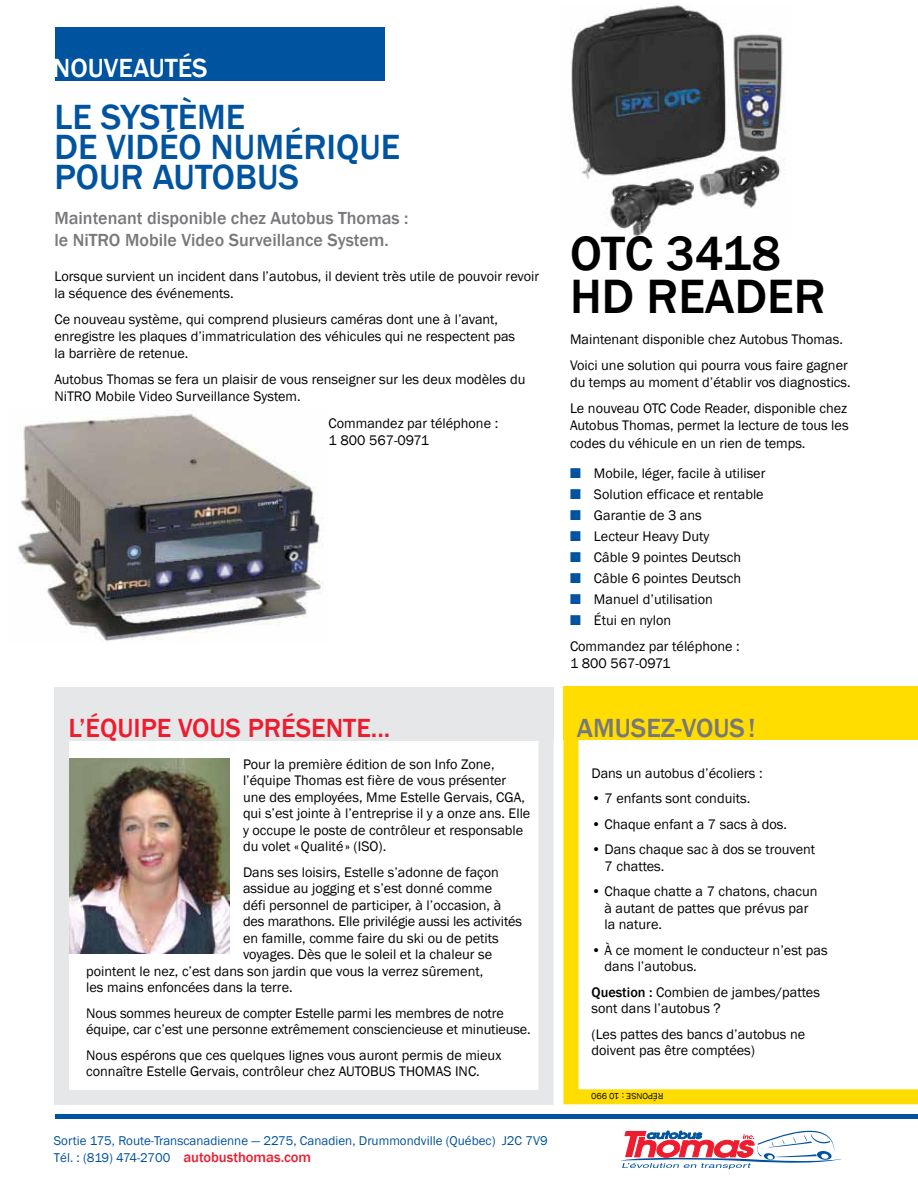
<style>
.page{position:relative;width:918px;height:1188px;background:#fff}
.page>*{position:absolute;margin:0;border:0;box-sizing:border-box;transform-origin:0 0}
.t1{font:500 49.5px/43.5px "Franklin Gothic";color:#000}
.t2{font:500 36px/30px "Franklin Gothic";color:#00539f}
.t3{font:500 27px "Franklin Gothic";color:#ed1c2e}
.t4{font:500 27px "Franklin Gothic";color:#77787b}
.t5{font:500 27px "Franklin Gothic";color:#fff}
.t6{font:500 18px/21.6px "Franklin Gothic";color:#77787b}
.t7{font:14.25px/16.5px "Franklin Gothic";color:#000}
.t8{font:13.05px/17.4px "Franklin Gothic";color:#00539f}
.t9{font:9px "Franklin Gothic";color:#000}
.s1{font-weight:500;font-size:14.55px;color:#ed1c2e}
.s2{color:#00539f}
.s3{font-weight:500}
</style>
<div class="page">
<img style="left:17px;top:410px;width:306px;height:231px">
<img style="left:571px;top:5px;width:214px;height:231px">
<div style="left:56px;top:1114px;width:862px;height:5px;background:#00539f"></div>
<svg style="left:621px;top:1130px;width:222px;height:39px"></svg>
<img style="left:70px;top:759px;width:159px;height:194px">
<div style="left:54px;top:687px;width:500px;height:54px;background:#e6e7e8"></div>
<div style="left:563px;top:686px;width:355px;height:54px;background:#fd0"></div>
<div style="left:54px;top:713px;width:500px;height:392px;border:15px solid #e6e7e8"></div>
<svg style="left:563px;top:740px;width:355px;height:364px"></svg>
<div style="left:55px;top:27px;width:330px;height:54px;background:#00539f"></div>
<h3 class="t5" style="left:53px;top:52px;width:156px">nouveautés</h3>
<h2 class="t2" style="left:54px;top:102px;width:108px">LE SYSTÈME<br>DE VIDÉO</h2>
<h2 class="t2" style="left:211px;top:132px;width:22px">NUMÉRIQUE</h2>
<h2 class="t2" style="left:54px;top:162px;width:45px">POUR</h2>
<h2 class="t2" style="left:153px;top:162px;width:22px">AUTOBUS</h2>
<p class="t6" style="left:54px;top:207px;width:356px">Maintenant disponible chez Autobus Thomas : le NiTRO</p>
<p class="t6" style="left:125px;top:229px;width:265px">Mobile Video Surveillance System.</p>
<p class="t7" style="left:54px;top:268px;width:486px;line-height:17.1px">Lorsque survient un incident dans l’autobus, il devient très utile de pouvoir revoir la séquence des événements.</p>
<p class="t7" style="left:54px;top:311px;width:462px;line-height:17.1px">Ce nouveau système, qui comprend plusieurs caméras dont une à l’avant, enregistre les plaques d’immatriculation des véhicules qui ne respectent pas la barrière de retenue.</p>
<p class="t7" style="left:54px;top:371px;width:473px;line-height:17.1px">Autobus Thomas se fera un plaisir de vous renseigner sur les deux modèles du<br>NiTRO Mobile Video Surveillance System.</p>
<p class="t7" style="left:328px;top:415px;width:171px;line-height:17.1px">Commandez par téléphone :<br>1 800 567-0971</p>
<h3 class="t3" style="left:68px;top:711px;width:323px">L’équipe vous présente...</h3>
<p class="t7" style="left:243px;top:756px;width:289px">Pour la première édition de son Info Zone, l’équipe Thomas est fière de vous présenter une des employées, Mme Estelle Gervais, CGA, qui s’est jointe à l’entreprise il y a onze ans. Elle y occupe le poste de contrôleur et responsable du volet « Qualité» (ISO).</p>
<p class="t7" style="left:243px;top:864px;width:258px">Dans ses loisirs, Estelle s’adonne de façon</p>
<p class="t7" style="left:243px;top:881px;width:251px">assidue au jogging et s’est donné comme</p>
<p class="t7" style="left:243px;top:897px;width:260px">défi personnel de participer, à l’occasion, à</p>
<p class="t7" style="left:243px;top:914px;width:281px">des marathons. Elle privilégie aussi les activités</p>
<p class="t7" style="left:243px;top:930px;width:257px">en famille, comme faire du ski ou de petits</p>
<p class="t7" style="left:243px;top:947px;width:251px">voyages. Dès que le soleil et la chaleur se</p>
<p class="t7" style="left:86px;top:963px;width:399px">pointent le nez, c’est dans son jardin que vous la verrez sûrement,</p>
<p class="t7" style="left:86px;top:980px;width:208px">les mains enfoncées dans la terre.</p>
<p class="t7" style="left:86px;top:1005px;width:446px">Nous sommes heureux de compter Estelle parmi les membres de notre équipe, car c’est une personne extrêmement consciencieuse et minutieuse.</p>
<p class="t7" style="left:86px;top:1047px;width:417px">Nous espérons que ces quelques lignes vous auront permis de mieux connaître Estelle Gervais, contrôleur chez AUTOBUS THOMAS INC.</p>
<p class="t8" style="left:54px;top:1132px;width:495px">sortie 175, Route-transcanadienne — 2275, canadien, Drummondville (québec) J2c 7V9 tél. : (819) 474-2700 <span class="s1">autobusthomas.com</span></p>
<h1 class="t1" style="left:570px;top:232px;width:212px">OTC 3418<br>HD READER</h1>
<p class="t7" style="left:570px;top:327px;width:279px;line-height:26.1px">Maintenant disponible chez Autobus Thomas.<br>Voici une solution qui pourra vous faire gagner</p>
<p class="t7" style="left:570px;top:370px;width:282px;line-height:26.1px">du temps au moment d’établir vos diagnostics.<br>Le nouveau OTC</p>
<p class="t7" style="left:570px;top:400px;width:280px;line-height:17.1px;text-align:justify;text-indent:100px">Code Reader, disponible chez Autobus Thomas, permet la lecture de tous les codes du véhicule en un rien de temps.</p>
<p class="t7" style="left:570px;top:465px;width:197px"><span class="s2">■</span> Mobile, léger, facile à utiliser</p>
<p class="t7" style="left:570px;top:486px;width:195px"><span class="s2">■</span> Solution efficace et rentable</p>
<p class="t7" style="left:570px;top:507px;width:133px"><span class="s2">■</span> Garantie de 3 ans</p>
<p class="t7" style="left:570px;top:528px;width:141px"><span class="s2">■</span> Lecteur H eavy Duty</p>
<p class="t7" style="left:570px;top:549px;width:173px"><span class="s2">■</span> Câble 9 pointes Deutsch</p>
<p class="t7" style="left:570px;top:570px;width:173px"><span class="s2">■</span> Câble 6 pointes Deutsch</p>
<p class="t7" style="left:570px;top:591px;width:144px"><span class="s2">■</span> Manuel d’utilisation</p>
<p class="t7" style="left:570px;top:607px;width:171px;line-height:26.1px"><span class="s2">■</span> Étui en nylon<br>Commandez par téléphone :</p>
<p class="t7" style="left:570px;top:655px;width:102px">1 800 567-0971</p>
<h3 class="t4" style="left:577px;top:711px;width:180px">amusez-vous!</h3>
<p class="t7" style="left:591px;top:765px;width:173px">Dans un autobus d’écoliers :</p>
<p class="t7" style="left:591px;top:791px;width:160px">• 7 enfants sont conduits.</p>
<p class="t7" style="left:591px;top:816px;width:197px">• Chaque enfant a 7 sacs à dos.</p>
<p class="t7" style="left:605px;top:842px;width:212px;text-indent:-13px">• Dans chaque sac à dos se trouvent<br>7 chattes.</p>
<p class="t7" style="left:605px;top:884px;width:214px;text-indent:-13px">• Chaque chatte a 7 chatons, chacun à autant de pattes que prévus par la nature.</p>
<p class="t7" style="left:605px;top:942px;width:225px;text-indent:-13px">• À ce moment le conducteur n’est pas dans l’autobus.</p>
<p class="t7" style="left:591px;top:984px;width:230px"><span class="s3">Question :</span> Combien de jambes/pattes sont dans l’autobus ?</p>
<p class="t7" style="left:591px;top:1026px;width:215px">(Les pattes des bancs d’autobus ne doivent pas être comptées)</p>
<p class="t9" style="left:624px;top:1101px;width:34px;rotate:-180deg">: 10 990</p>
<p class="t9" style="left:642px;top:1101px;width:12px;rotate:-180deg">NSE</p>
<p class="t9" style="left:663px;top:1101px;width:12px;rotate:-180deg">RÉPO</p>
</div>
